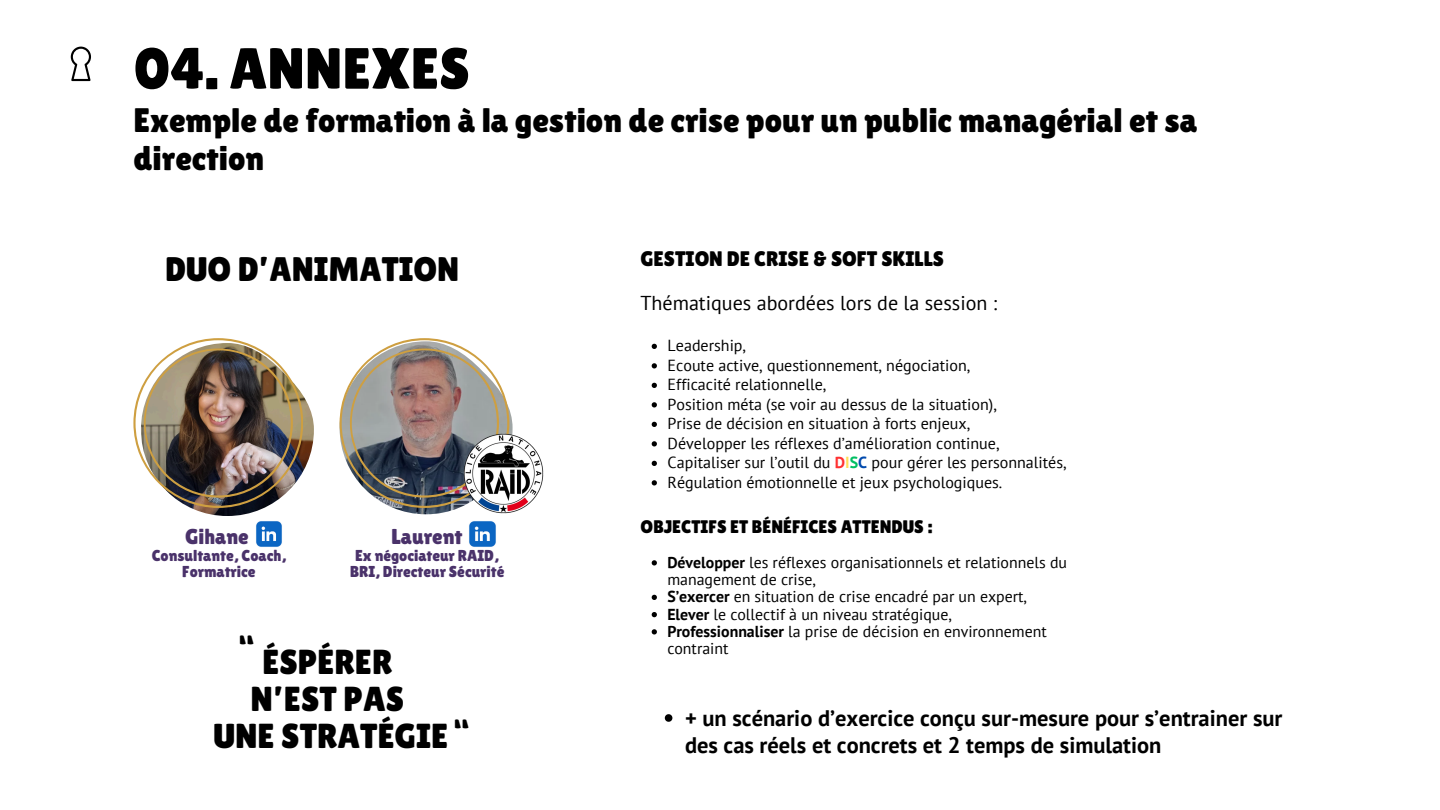
<style>
.page{position:relative;width:1440px;height:810px;background:#fff}
.page>*{position:absolute;margin:0;border:0;box-sizing:border-box;transform-origin:0 0}
.t1{font:58px "Lilita One";color:#000}
.t2{font:34.7px/37.1px "Lilita One";color:#000;text-align:center}
.t3{font:34.1px "Lilita One";color:#000}
.t4{font:34px/37.5px "Lilita One";color:#000}
.t5{font:33.3px "Lilita One";color:#000}
.t6{font:700 22.4px/26.9px "PT Sans";color:#000}
.t7{font:21.5px "Lilita One";color:#4a326a}
.t8{font:21.1px "Lilita One";color:#000}
.t9{font:20.1px "PT Sans";color:#000}
.t10{font:18.2px "Lilita One";color:#000}
.t11{font:16px "PT Sans";color:#000}
.t12{font:15.8px/17.2px "PT Sans";color:#000}
.t13{font:15.8px/16.1px "Lilita One";color:#4a326a;text-align:center}
.s1{font-weight:700;color:#ff3131}
.s2{font-weight:700;color:#ffde59}
.s3{font-weight:700;color:#00bf63}
.s4{font-weight:700;color:#004aad}
.s5{font-weight:700}
</style>
<div class="page">
<svg style="left:71px;top:47px;width:20px;height:34px"></svg>
<img style="left:191px;top:395px;width:123px;height:121px">
<img style="left:394px;top:409px;width:119px;height:105px">
<img style="left:133px;top:338px;width:170px;height:170px">
<svg style="left:340px;top:338px;width:169px;height:170px"></svg>
<img style="left:462px;top:433px;width:82px;height:81px">
<img style="left:256px;top:521px;width:26px;height:26px">
<img style="left:469px;top:521px;width:27px;height:26px">
<svg style="left:652px;top:344px;width:5px;height:5px"></svg>
<svg style="left:652px;top:363px;width:5px;height:5px"></svg>
<svg style="left:652px;top:383px;width:5px;height:5px"></svg>
<svg style="left:652px;top:402px;width:5px;height:5px"></svg>
<svg style="left:652px;top:422px;width:5px;height:5px"></svg>
<svg style="left:652px;top:441px;width:5px;height:5px"></svg>
<svg style="left:652px;top:461px;width:5px;height:5px"></svg>
<svg style="left:652px;top:480px;width:5px;height:5px"></svg>
<svg style="left:665px;top:714px;width:7px;height:8px"></svg>
<svg style="left:652px;top:560px;width:5px;height:6px"></svg>
<svg style="left:652px;top:595px;width:5px;height:5px"></svg>
<svg style="left:652px;top:612px;width:5px;height:5px"></svg>
<svg style="left:652px;top:629px;width:5px;height:6px"></svg>
<p class="t1" style="left:133px;top:35px;width:338px">04. ANNEXES</p>
<p class="t4" style="left:133px;top:101px;width:1065px">Exemple de formation à la gestion de crise pour un public managérial et sa direction</p>
<p class="t3" style="left:165px;top:250px;width:296px">DUO D’ANIMATION</p>
<p class="t8" style="left:640px;top:247px;width:305px">GESTION DE CRISE &amp; SOFT SKILLS</p>
<p class="t9" style="left:640px;top:290px;width:358px">Thématiques abordées lors de la session :</p>
<p class="t11" style="left:668px;top:335px;width:80px">Leadership,</p>
<p class="t11" style="left:668px;top:354px;width:304px">Ecoute active, questionnement, négociation,</p>
<p class="t11" style="left:668px;top:374px;width:160px">Efficacité relationnelle,</p>
<p class="t11" style="left:668px;top:393px;width:331px">Position méta (se voir au dessus de la situation),</p>
<p class="t11" style="left:668px;top:413px;width:304px">Prise de décision en situation à forts enjeux,</p>
<h1 class="t11" style="left:668px;top:432px;width:334px">Développer les réflexes d’amélioration continue,</h1>
<h3 class="t11" style="left:668px;top:452px;width:401px">Capitaliser sur l’outil du <span class="s1">D</span><span class="s2">I</span><span class="s3">S</span><span class="s4">C</span> pour gérer les personnalités,</h3>
<h6 class="t11" style="left:668px;top:471px;width:336px">Régulation émotionnelle et jeux psychologiques.</h6>
<p class="t7" style="left:185px;top:525px;width:65px">Gihane</p>
<p class="t13" style="left:152px;top:547px;width:136px">Consultante, Coach,<br>Formatrice</p>
<p class="t7" style="left:392px;top:525px;width:72px">Laurent</p>
<p class="t13" style="left:350px;top:547px;width:156px">Ex négociateur RAID,<br>BRI, Directeur Sécurité</p>
<p class="t5" style="left:237px;top:628px;width:20px">“</p>
<p class="t2" style="left:213px;top:643px;width:236px">ÉSPÉRER<br>N’EST PAS<br>UNE STRATÉGIE</p>
<h3 class="t5" style="left:452px;top:712px;width:20px">“</h3>
<p class="t10" style="left:640px;top:516px;width:293px">OBJECTIFS ET BÉNÉFICES ATTENDUS :</p>
<p class="t12" style="left:667px;top:553px;width:401px"><span class="s5">Développer</span> les réflexes organisationnels et relationnels du management de crise,</p>
<p class="t12" style="left:667px;top:588px;width:361px"><span class="s5">S’exercer</span> en situation de crise encadré par un expert,</p>
<p class="t12" style="left:667px;top:605px;width:286px"><span class="s5">Elever</span> le collectif à un niveau stratégique,</p>
<h5 class="t12" style="left:667px;top:622px;width:381px"><span class="s5">Professionnaliser</span> la prise de décision en environnement contraint</h5>
<p class="t6" style="left:685px;top:704px;width:599px">+ un scénario d’exercice conçu sur-mesure pour s’entrainer sur des cas réels et concrets et 2 temps de simulation</p>
</div>
